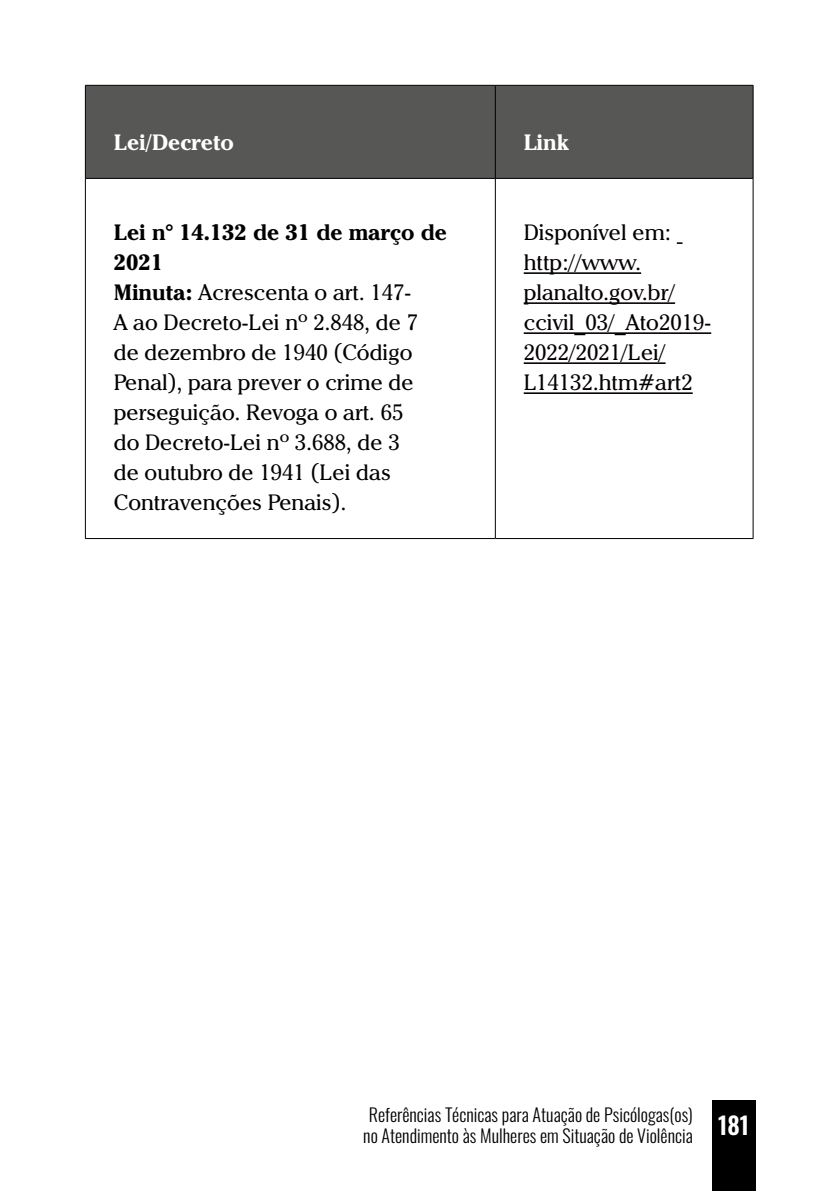
<style>
.page{position:relative;width:840px;height:1191px;background:#fff}
.page>*{position:absolute;margin:0;border:0;box-sizing:border-box;transform-origin:0 0}
.TEXTO_CORRIDO{font:22px/30px "Cheltenham";color:#000}
.TEXTO_CORRIDO-2{font:22px/30px "Cheltenham";color:#050000}
.TEXTO_CORRIDO-3{font:700 22px/30px "Cheltenham";color:#000}
.TEXTO_CORRIDO-4{font:700 22px "Cheltenham";color:#fff}
.t1{font:300 18px/21.6px "Oswald";color:#000}
.s1{font-weight:700}
.s2{color:#000}
</style>
<div class="page">
<div style="left:711px;top:1099px;width:44px;height:92px;background:#000"></div>
<div style="left:86px;top:86px;width:666px;height:92px;background:#575756"></div>
<hr style="left:85px;top:179px;width:1px;height:359px;background:#000">
<hr style="left:494px;top:179px;width:1px;height:359px;background:#000">
<hr style="left:752px;top:179px;width:1px;height:359px;background:#000">
<hr style="left:85px;top:538px;width:410px;height:1px;background:#000">
<hr style="left:495px;top:538px;width:258px;height:1px;background:#000">
<hr style="left:85px;top:85px;width:410px;height:1px;background:#000">
<hr style="left:85px;top:86px;width:1px;height:92px;background:#000">
<hr style="left:495px;top:85px;width:258px;height:1px;background:#000">
<hr style="left:494px;top:86px;width:1px;height:92px;background:#000">
<hr style="left:752px;top:86px;width:1px;height:92px;background:#000">
<hr style="left:85px;top:178px;width:410px;height:1px;background:#000">
<hr style="left:495px;top:178px;width:258px;height:1px;background:#000">
<svg style="left:676px;top:242px;width:6px;height:2px"></svg>
<hr style="left:523px;top:272px;width:117px;height:2px;background:#050000">
<hr style="left:523px;top:302px;width:151px;height:2px;background:#050000">
<hr style="left:523px;top:332px;width:187px;height:2px;background:#050000">
<hr style="left:523px;top:362px;width:142px;height:2px;background:#050000">
<hr style="left:523px;top:392px;width:169px;height:2px;background:#050000">
<p class="TEXTO_CORRIDO-4" style="left:114px;top:129px;width:121px">Lei/Decreto</p>
<p class="TEXTO_CORRIDO-4" style="left:523px;top:129px;width:47px">Link</p>
<p class="TEXTO_CORRIDO-3" style="left:114px;top:217px;width:334px">Lei n° 14.132 de 31 de março de<br>2021</p>
<p class="TEXTO_CORRIDO" style="left:114px;top:277px;width:306px"><span class="s1">Minuta:</span> Acrescenta o art. 147-<br>A ao Decreto-Lei nº 2.848, de 7 de dezembro de 1940 (Código<br>Penal), para prever o crime de perseguição. Revoga o art. 65 do Decreto-Lei nº 3.688, de 3 de outubro de 1941 (Lei das<br>Contravenções Penais).</p>
<p class="TEXTO_CORRIDO-2" style="left:523px;top:217px;width:189px"><span class="s2">Disponível em: </span>http://www. planalto.gov.br/ ccivil_03/_Ato2019-<br>2022/2021/Lei/<br>L14132.htm#art2</p>
<p class="t1" style="left:363px;top:1101px;width:387px;text-indent:6px">Referências Técnicas para Atuação de Psicólogas(os)<br>no Atendimento às Mulheres em Situação de Violência <sup>181</sup></p>
</div>
